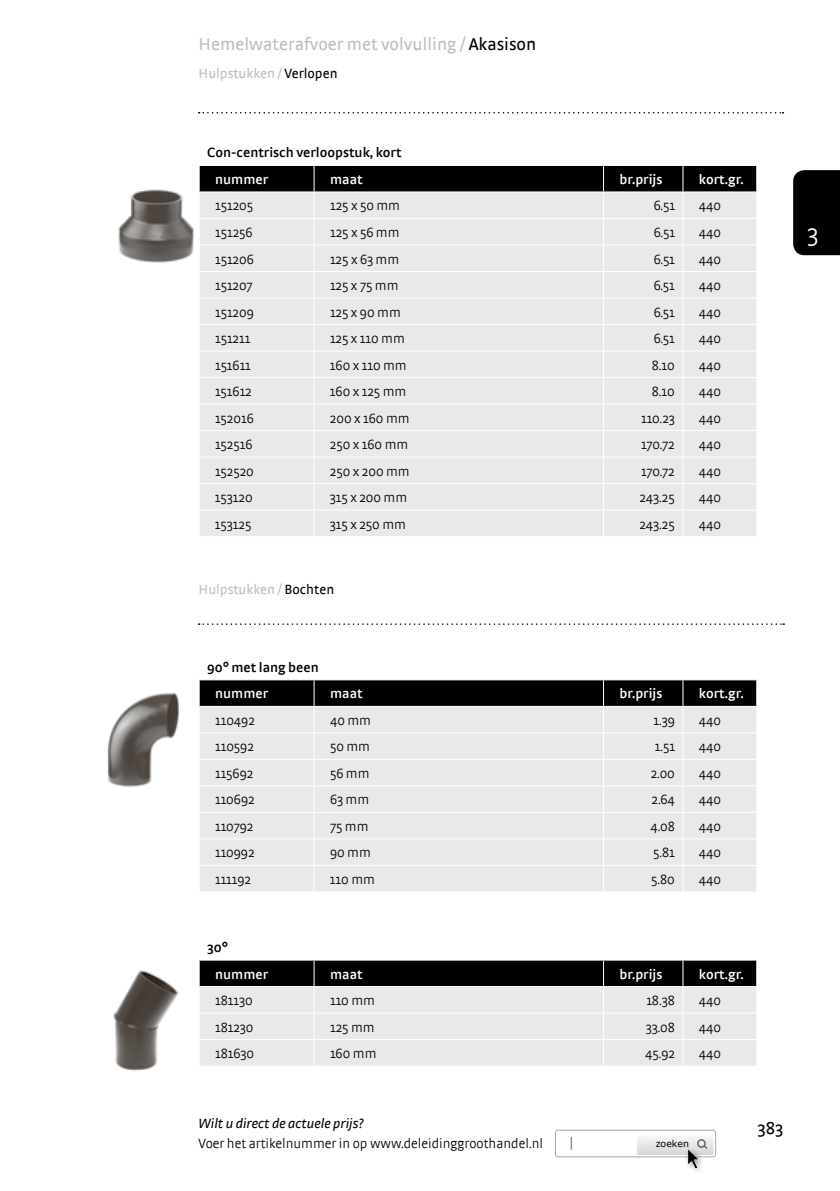
<style>
.page{position:relative;width:840px;height:1191px;background:#fff}
.page>*{position:absolute;margin:0;border:0;box-sizing:border-box;transform-origin:0 0}
.t1{font:300 26px "Strada";color:#fff}
.t2{font:18px "Strada";color:#bebebd}
.t3{font:18px "Strada";color:#000}
.t4{font:300 14px "Strada";color:#000}
.t5{font:600 14px "Strada";color:#fff}
.t6{font:600 14px "Strada";color:#000}
.t7{font:14px "Strada";color:#bebebd}
.t8{font:italic 14px "Strada";color:#000}
.t9{font:300 14px "Strada";color:#635f5b}
.t10{font:9.4px "Verdana";color:#000}
.s1{color:#000}
</style>
<div class="page">
<svg style="left:198px;top:112px;width:585px;height:1px"></svg>
<div style="left:554px;top:1129px;width:161px;height:28px;border:1px solid #a8a6a5;border-radius:3px"></div>
<svg style="left:636px;top:1132px;width:77px;height:23px"></svg>
<div style="left:696px;top:1139px;width:9px;height:8px;border:1px solid #635f5b;border-radius:50%"></div>
<div style="left:683px;top:1146px;width:22px;height:29px;background:#000;opacity:.5"></div>
<svg style="left:687px;top:1143px;width:21px;height:25px"></svg>
<svg style="left:199px;top:165px;width:557px;height:371px;background:#dadada"></svg>
<hr style="left:682px;top:191px;width:74px;height:1px;background:#fff">
<img style="left:118px;top:189px;width:76px;height:74px">
<svg style="left:198px;top:623px;width:585px;height:2px"></svg>
<svg style="left:199px;top:680px;width:557px;height:211px;background:#cdcdcd"></svg>
<hr style="left:682px;top:706px;width:74px;height:1px;background:#fff">
<img style="left:107px;top:693px;width:72px;height:94px">
<svg style="left:199px;top:960px;width:557px;height:105px;background:#b1b1b1"></svg>
<hr style="left:682px;top:986px;width:74px;height:1px;background:#fff">
<img style="left:113px;top:970px;width:66px;height:101px">
<div style="left:793px;top:170px;width:46px;height:85px;background:#000"></div>
<p class="t2" style="left:198px;top:33px;width:339px">Hemelwaterafvoer met volvulling / <span class="s1">Akasison</span></p>
<p class="t7" style="left:198px;top:65px;width:140px">Hulpstukken / <span class="s1">Verlopen</span></p>
<p class="t6" style="left:207px;top:145px;width:196px">Con-centrisch verloopstuk, kort</p>
<p class="t5" style="left:215px;top:171px;width:55px">nummer</p>
<p class="t5" style="left:330px;top:171px;width:34px">maat</p>
<p class="t5" style="left:619px;top:171px;width:44px">br.prijs</p>
<p class="t5" style="left:698px;top:171px;width:46px">kort.gr.</p>
<p class="t4" style="left:215px;top:198px;width:39px">151205</p>
<p class="t4" style="left:330px;top:198px;width:71px">125 x 50 mm</p>
<p class="t4" style="left:653px;top:198px;width:23px">6.51</p>
<p class="t4" style="left:698px;top:198px;width:24px">440</p>
<p class="t4" style="left:215px;top:224px;width:39px">151256</p>
<p class="t4" style="left:330px;top:224px;width:71px">125 x 56 mm</p>
<p class="t4" style="left:653px;top:224px;width:23px">6.51</p>
<p class="t4" style="left:698px;top:224px;width:24px">440</p>
<p class="t4" style="left:215px;top:251px;width:40px">151206</p>
<p class="t4" style="left:330px;top:251px;width:71px">125 x 63 mm</p>
<p class="t4" style="left:653px;top:251px;width:23px">6.51</p>
<p class="t4" style="left:698px;top:251px;width:24px">440</p>
<p class="t4" style="left:215px;top:277px;width:39px">151207</p>
<p class="t4" style="left:330px;top:277px;width:70px">125 x 75 mm</p>
<p class="t4" style="left:653px;top:277px;width:23px">6.51</p>
<p class="t4" style="left:698px;top:277px;width:24px">440</p>
<p class="t4" style="left:215px;top:304px;width:40px">151209</p>
<p class="t4" style="left:330px;top:304px;width:72px">125 x 90 mm</p>
<p class="t4" style="left:653px;top:304px;width:23px">6.51</p>
<p class="t4" style="left:698px;top:304px;width:24px">440</p>
<p class="t4" style="left:215px;top:330px;width:37px">151211</p>
<p class="t4" style="left:330px;top:330px;width:76px">125 x 110 mm</p>
<p class="t4" style="left:653px;top:330px;width:23px">6.51</p>
<p class="t4" style="left:698px;top:330px;width:24px">440</p>
<p class="t4" style="left:215px;top:357px;width:37px">151611</p>
<p class="t4" style="left:330px;top:357px;width:78px">160 x 110 mm</p>
<p class="t4" style="left:651px;top:357px;width:25px">8.10</p>
<p class="t4" style="left:698px;top:357px;width:24px">440</p>
<p class="t4" style="left:215px;top:383px;width:38px">151612</p>
<p class="t4" style="left:330px;top:383px;width:78px">160 x 125 mm</p>
<p class="t4" style="left:651px;top:383px;width:25px">8.10</p>
<p class="t4" style="left:698px;top:383px;width:24px">440</p>
<p class="t4" style="left:215px;top:410px;width:40px">152016</p>
<p class="t4" style="left:330px;top:410px;width:81px">200 x 160 mm</p>
<p class="t4" style="left:640px;top:410px;width:35px">110.23</p>
<p class="t4" style="left:698px;top:410px;width:24px">440</p>
<p class="t4" style="left:215px;top:436px;width:39px">152516</p>
<p class="t4" style="left:330px;top:436px;width:80px">250 x 160 mm</p>
<p class="t4" style="left:640px;top:436px;width:35px">170.72</p>
<p class="t4" style="left:698px;top:436px;width:24px">440</p>
<p class="t4" style="left:215px;top:463px;width:40px">152520</p>
<p class="t4" style="left:330px;top:463px;width:81px">250 x 200 mm</p>
<p class="t4" style="left:640px;top:463px;width:35px">170.72</p>
<p class="t4" style="left:698px;top:463px;width:24px">440</p>
<p class="t4" style="left:215px;top:489px;width:39px">153120</p>
<p class="t4" style="left:330px;top:489px;width:79px">315 x 200 mm</p>
<p class="t4" style="left:639px;top:489px;width:37px">243.25</p>
<p class="t4" style="left:698px;top:489px;width:24px">440</p>
<p class="t4" style="left:215px;top:516px;width:38px">153125</p>
<p class="t4" style="left:330px;top:516px;width:77px">315 x 250 mm</p>
<p class="t4" style="left:639px;top:516px;width:37px">243.25</p>
<p class="t4" style="left:698px;top:516px;width:24px">440</p>
<p class="t7" style="left:198px;top:581px;width:137px">Hulpstukken / <span class="s1">Bochten</span></p>
<h1 class="t1" style="left:806px;top:219px;width:13px">3</h1>
<p class="t6" style="left:207px;top:659px;width:113px">90° met lang been</p>
<p class="t5" style="left:215px;top:685px;width:55px">nummer</p>
<p class="t5" style="left:330px;top:685px;width:34px">maat</p>
<p class="t5" style="left:619px;top:685px;width:44px">br.prijs</p>
<p class="t5" style="left:698px;top:685px;width:46px">kort.gr.</p>
<p class="t4" style="left:215px;top:712px;width:41px">110492</p>
<p class="t4" style="left:330px;top:712px;width:42px">40 mm</p>
<p class="t4" style="left:653px;top:712px;width:23px">1.39</p>
<p class="t4" style="left:698px;top:712px;width:24px">440</p>
<p class="t4" style="left:215px;top:739px;width:40px">110592</p>
<p class="t4" style="left:330px;top:739px;width:42px">50 mm</p>
<p class="t4" style="left:654px;top:739px;width:22px">1.51</p>
<p class="t4" style="left:698px;top:739px;width:24px">440</p>
<p class="t4" style="left:215px;top:765px;width:40px">115692</p>
<p class="t4" style="left:330px;top:765px;width:41px">56 mm</p>
<p class="t4" style="left:650px;top:765px;width:26px">2.00</p>
<p class="t4" style="left:698px;top:765px;width:24px">440</p>
<p class="t4" style="left:215px;top:792px;width:41px">110692</p>
<p class="t4" style="left:330px;top:792px;width:41px">63 mm</p>
<p class="t4" style="left:651px;top:792px;width:25px">2.64</p>
<p class="t4" style="left:698px;top:792px;width:24px">440</p>
<p class="t4" style="left:215px;top:818px;width:40px">110792</p>
<p class="t4" style="left:330px;top:818px;width:40px">75 mm</p>
<p class="t4" style="left:650px;top:818px;width:26px">4.08</p>
<p class="t4" style="left:698px;top:818px;width:24px">440</p>
<p class="t4" style="left:215px;top:845px;width:41px">110992</p>
<p class="t4" style="left:330px;top:845px;width:42px">90 mm</p>
<p class="t4" style="left:652px;top:845px;width:23px">5.81</p>
<p class="t4" style="left:698px;top:845px;width:24px">440</p>
<p class="t4" style="left:215px;top:871px;width:37px">111192</p>
<p class="t4" style="left:330px;top:871px;width:46px">110 mm</p>
<p class="t4" style="left:650px;top:871px;width:25px">5.80</p>
<p class="t4" style="left:698px;top:871px;width:24px">440</p>
<p class="t6" style="left:207px;top:939px;width:22px">30°</p>
<p class="t5" style="left:215px;top:965px;width:55px">nummer</p>
<p class="t5" style="left:330px;top:965px;width:34px">maat</p>
<p class="t5" style="left:619px;top:965px;width:44px">br.prijs</p>
<p class="t5" style="left:698px;top:965px;width:46px">kort.gr.</p>
<p class="t4" style="left:215px;top:992px;width:39px">181130</p>
<p class="t4" style="left:330px;top:992px;width:46px">110 mm</p>
<p class="t4" style="left:646px;top:992px;width:30px">18.38</p>
<p class="t4" style="left:698px;top:992px;width:24px">440</p>
<p class="t4" style="left:215px;top:1019px;width:40px">181230</p>
<p class="t4" style="left:330px;top:1019px;width:46px">125 mm</p>
<p class="t4" style="left:645px;top:1019px;width:31px">33.08</p>
<p class="t4" style="left:698px;top:1019px;width:24px">440</p>
<p class="t4" style="left:215px;top:1045px;width:40px">181630</p>
<p class="t4" style="left:330px;top:1045px;width:48px">160 mm</p>
<p class="t4" style="left:645px;top:1045px;width:31px">45.92</p>
<p class="t4" style="left:698px;top:1045px;width:24px">440</p>
<p class="t8" style="left:198px;top:1115px;width:166px">Wilt u direct de actuele prijs?</p>
<p class="t4" style="left:198px;top:1135px;width:346px">Voer het artikelnummer in op www.deleidinggroothandel.nl</p>
<p class="t9" style="left:569px;top:1134px;width:5px">|</p>
<p class="t10" style="left:655px;top:1137px;width:35px">zoeken</p>
<p class="t3" style="left:757px;top:1118px;width:27px">383</p>
</div>
